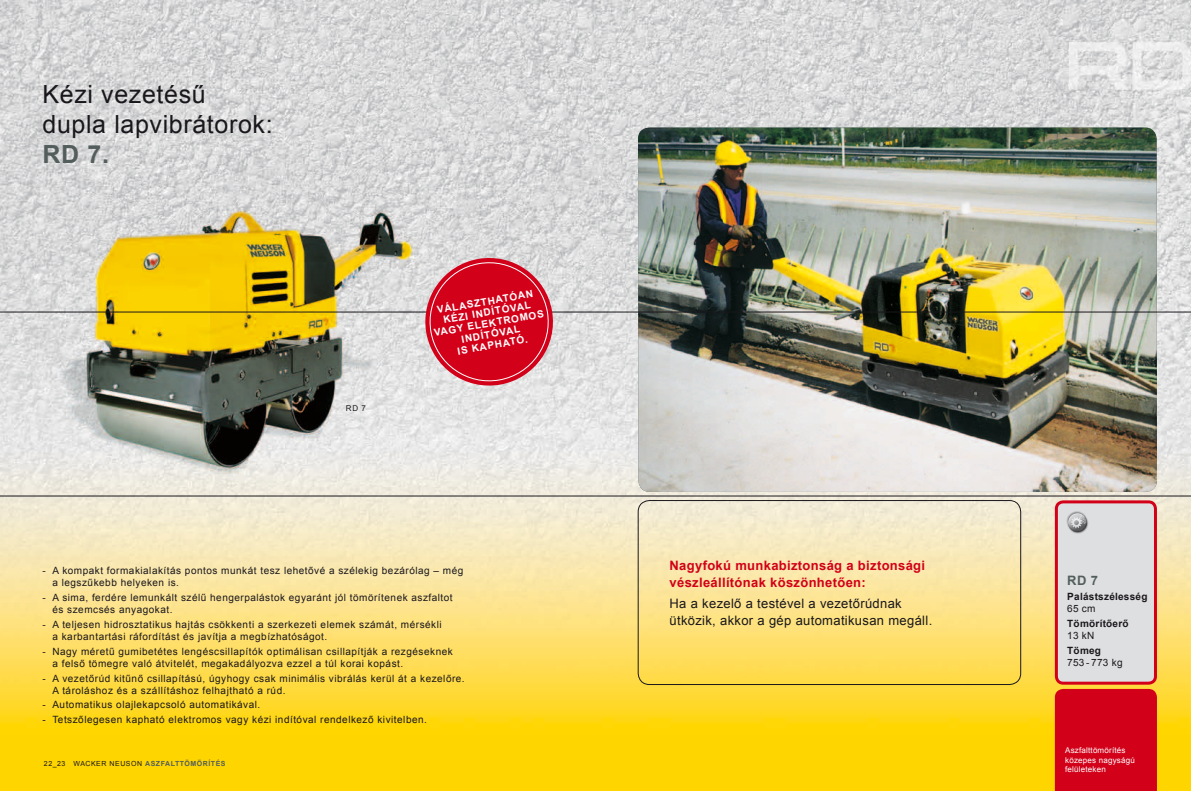
<style>
.page{position:relative;width:1191px;height:791px;background:#fff}
.page>*{position:absolute;margin:0;border:0;box-sizing:border-box;transform-origin:0 0}
.t1{font:25px/30px "Arial";letter-spacing:.025em;color:#1a171c}
.t2{font:700 25px "Arial";color:#535e5c}
.t3{font:13px/17px "Arial";letter-spacing:.025em;color:#1a171c}
.t4{font:700 13px/17px "Arial";letter-spacing:.025em;color:#d20019}
.t5{font:700 13px "Arial";color:#535e5c}
.t6{font:10px/12px "Arial";letter-spacing:.05em;color:#1a171c}
.t7{font:700 10px/11px "Arial";color:#fff;text-align:center}
.t8{font:700 10px "Arial";letter-spacing:.025em;color:#1a171c}
.t9{font:8px/9.5px "Arial";letter-spacing:.025em;color:#fff}
.t10{font:8px "Arial";color:#1a171c}
.t11{font:7px "Arial";letter-spacing:.075em;color:#1a171c}
.s1{font-weight:700;color:#535e5c}
</style>
<div class="page">
<img style="left:0;top:0;width:1191px;height:791px">
<div style="left:1054px;top:689px;width:103px;height:102px;background:#d20019"></div>
<div style="left:1056px;top:502px;width:99px;height:181px;background:#dedfe0;border-radius:7px"></div>
<div style="left:1054px;top:500px;width:103px;height:185px;border:3px solid #d20019;border-radius:7px"></div>
<img style="left:1066px;top:511px;width:22px;height:23px">
<img style="left:638px;top:128px;width:519px;height:184px">
<img style="left:0;top:312px;width:1191px;height:184px">
<svg style="left:420px;top:253px;width:138px;height:138px;background:#d64e5e"></svg>
<div style="left:638px;top:500px;width:382px;height:185px;border:1px solid #1a171c;border-radius:11px"></div>
<h1 class="t1" style="left:43px;top:80px;width:232px">Kézi vezetésű dupla lapvibrátorok:</h1>
<h1 class="t2" style="left:43px;top:138px;width:68px">RD 7.</h1>
<p class="t10" style="left:346px;top:403px;width:22px">RD 7</p>
<p class="t7" style="left:429px;top:306px;width:113px;rotate:-10deg">VÁLASZTHATÓAN<br>KÉZI INDÍTÓVAL<br>VAGY ELEKTROMOS<br>INDÍTÓVAL<br>IS KAPHATÓ.</p>
<p class="t6" style="left:52px;top:565px;width:412px;text-indent:-10px">- A kompakt formakialakítás pontos munkát tesz lehetővé a szélekig bezárólag – még a legszűkebb helyeken is.</p>
<p class="t6" style="left:52px;top:592px;width:402px;text-indent:-10px">- A sima, ferdére lemunkált szélű hengerpalástok egyaránt jól tömörítenek aszfaltot és szemcsés anyagokat.</p>
<p class="t6" style="left:52px;top:618px;width:391px;text-indent:-10px">- A teljesen hidrosztatikus hajtás csökkenti a szerkezeti elemek számát, mérsékli a karbantartási ráfordítást és javítja a megbízhatóságot.</p>
<p class="t6" style="left:52px;top:645px;width:402px;text-indent:-10px">- Nagy méretű gumibetétes lengéscsillapítók optimálisan csillapítják a rezgéseknek a felső tömegre való átvitelét, megakadályozva ezzel a túl korai kopást.</p>
<p class="t6" style="left:52px;top:672px;width:414px;text-indent:-10px">- A vezetőrúd kitűnő csillapítású, úgyhogy csak minimális vibrálás kerül át a kezelőre.<br>A tároláshoz és a szállításhoz felhajtható a rúd.</p>
<p class="t6" style="left:43px;top:699px;width:219px">- Automatikus olajlekapcsoló automatikával.</p>
<p class="t6" style="left:43px;top:714px;width:386px">- Tetszőlegesen kapható elektromos vagy kézi indítóval rendelkező kivitelben.</p>
<p class="t11" style="left:44px;top:759px;width:183px">22_23 WACKER NEUSON <span class="s1">ASZFALTTÖMÖRÍTÉS</span></p>
<h2 class="t4" style="left:669px;top:557px;width:257px">Nagyfokú munkabiztonság a biztonsági vészleállítónak köszönhetően:</h2>
<h2 class="t3" style="left:669px;top:595px;width:264px">Ha a kezelő a testével a vezetőrúdnak ütközik, akkor a gép automatikusan megáll.</h2>
<h2 class="t5" style="left:1067px;top:572px;width:32px">RD 7</h2>
<p class="t8" style="left:1067px;top:590px;width:82px">Palástszélesség</p>
<p class="t6" style="left:1067px;top:602px;width:30px">65 cm</p>
<p class="t8" style="left:1067px;top:617px;width:63px">Tömörítőerő</p>
<p class="t6" style="left:1067px;top:629px;width:29px">13 kN</p>
<p class="t8" style="left:1067px;top:643px;width:35px">Tömeg</p>
<p class="t6" style="left:1067px;top:656px;width:57px">753 - 773 kg</p>
<p class="t9" style="left:1065px;top:746px;width:71px">Aszfalttömörítés közepes nagyságú felületeken</p>
</div>
